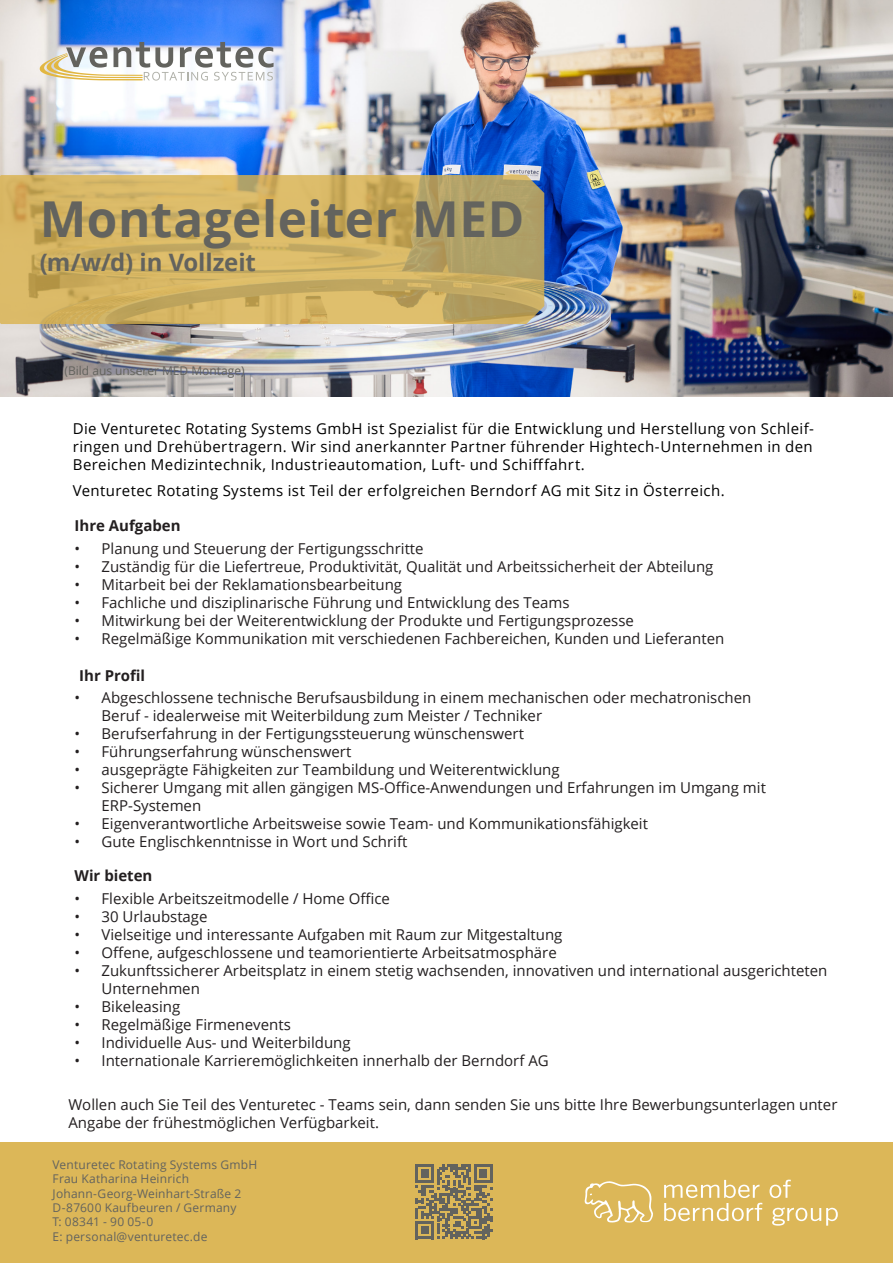
<style>
.page{position:relative;width:893px;height:1263px;background:#fff}
.page>*{position:absolute;margin:0;border:0;box-sizing:border-box;transform-origin:0 0}
.t1{font:700 49.5px "Open Sans";letter-spacing:.01em;color:#63635e}
.t2{font:700 24px "Open Sans";letter-spacing:-.005em;color:#63635e}
.t3{font:15px/18px "Open Sans";color:#231f20}
.t4{font:15px/18px "Open Sans";letter-spacing:.025em;color:#000;text-align:justify}
.Default{font:700 15px "Open Sans";color:#231f20}
.t5{font:12px/14.4px "Open Sans";letter-spacing:.015em;color:#63635e}
</style>
<div class="page">
<img style="left:0;top:0;width:893px;height:396px">
<svg style="left:0;top:175px;width:544px;height:149px;background:#ccaf63"></svg>
<svg style="left:39px;top:42px;width:235px;height:43px"></svg>
<div style="left:0;top:1142px;width:893px;height:121px;background:#dcb758"></div>
<svg style="left:585px;top:1181px;width:68px;height:42px"></svg>
<svg style="left:664px;top:1179px;width:174px;height:47px"></svg>
<svg style="left:415px;top:1164px;width:78px;height:75px"></svg>
<p class="t1" style="left:40px;top:184px;width:486px">Montageleiter MED</p>
<p class="t2" style="left:40px;top:245px;width:218px">(m/w/d) in Vollzeit</p>
<p class="t5" style="left:64px;top:363px;width:182px">(Bild aus unserer MED Montage)</p>
<p class="t4" style="left:73px;top:419px;width:743px">Die Venturetec Rotating Systems GmbH ist Spezialist für die Entwicklung und Herstellung von Schleif&shy;ringen und Drehübertragern. Wir sind anerkannter Partner führender Hightech-Unternehmen in den Bereichen Medizintechnik, Industrieautomation, Luft- und Schifffahrt.</p>
<p class="t4" style="left:73px;top:481px;width:653px">Venturetec Rotating Systems ist Teil der erfolgreichen Berndorf AG mit Sitz in Österreich.</p>
<p class="Default" style="left:75px;top:515px;width:108px">Ihre Aufgaben</p>
<p class="t3" style="left:75px;top:539px;width:351px">• Planung und Steuerung der Fertigungsschritte</p>
<p class="t3" style="left:75px;top:557px;width:640px">• Zuständig für die Liefertreue, Produktivität, Qualität und Arbeitssicherheit der Abteilung</p>
<p class="t3" style="left:75px;top:575px;width:329px">• Mitarbeit bei der Reklamationsbearbeitung</p>
<p class="t3" style="left:75px;top:593px;width:497px">• Fachliche und disziplinarische Führung und Entwicklung des Teams</p>
<p class="t3" style="left:75px;top:611px;width:561px">• Mitwirkung bei der Weiterentwicklung der Produkte und Fertigungsprozesse</p>
<p class="t3" style="left:75px;top:629px;width:651px">• Regelmäßige Kommunikation mit verschiedenen Fachbereichen, Kunden und Lieferanten</p>
<p class="Default" style="left:79px;top:665px;width:68px">Ihr Profil</p>
<p class="t3" style="left:102px;top:688px;width:651px;text-indent:-27px">• Abgeschlossene technische Berufsausbildung in einem mechanischen oder mechatronischen<br>Beruf - idealerweise mit Weiterbildung zum Meister / Techniker</p>
<p class="t3" style="left:75px;top:724px;width:451px">• Berufserfahrung in der Fertigungssteuerung wünschenswert</p>
<p class="t3" style="left:75px;top:742px;width:278px">• Führungserfahrung wünschenswert</p>
<p class="t3" style="left:75px;top:760px;width:487px">• ausgeprägte Fähigkeiten zur Teambildung und Weiterentwicklung</p>
<p class="t3" style="left:102px;top:778px;width:666px;text-indent:-27px">• Sicherer Umgang mit allen gängigen MS-Office-Anwendungen und Erfahrungen im Umgang mit<br>ERP-Systemen</p>
<p class="t3" style="left:75px;top:814px;width:575px">• Eigenverantwortliche Arbeitsweise sowie Team- und Kommunikationsfähigkeit</p>
<p class="t3" style="left:75px;top:832px;width:334px">• Gute Englischkenntnisse in Wort und Schrift</p>
<p class="Default" style="left:75px;top:865px;width:79px">Wir bieten</p>
<p class="t3" style="left:75px;top:889px;width:317px">• Flexible Arbeitszeitmodelle / Home Office</p>
<p class="t3" style="left:75px;top:907px;width:135px">• 30 Urlaubstage</p>
<p class="t3" style="left:75px;top:925px;width:489px">• Vielseitige und interessante Aufgaben mit Raum zur Mitgestaltung</p>
<p class="t3" style="left:75px;top:943px;width:484px">• Offene, aufgeschlossene und teamorientierte Arbeitsatmosphäre</p>
<p class="t3" style="left:102px;top:961px;width:727px;text-indent:-27px">• Zukunftssicherer Arbeitsplatz in einem stetig wachsenden, innovativen und international ausgerichteten<br>Unternehmen</p>
<p class="t3" style="left:75px;top:997px;width:107px">• Bikeleasing</p>
<p class="t3" style="left:75px;top:1015px;width:218px">• Regelmäßige Firmenevents</p>
<p class="t3" style="left:75px;top:1033px;width:278px">• Individuelle Aus- und Weiterbildung</p>
<p class="t3" style="left:75px;top:1051px;width:476px">• Internationale Karrieremöglichkeiten innerhalb der Berndorf AG</p>
<p class="t3" style="left:68px;top:1095px;width:770px">Wollen auch Sie Teil des Venturetec - Teams sein, dann senden Sie uns bitte Ihre Bewerbungsunterlagen unter<br>Angabe der frühestmöglichen Verfügbarkeit.</p>
<p class="t5" style="left:53px;top:1157px;width:206px">Venturetec Rotating Systems GmbH<br>Frau Katharina Heinrich<br>Johann-Georg-Weinhart-Straße 2<br>D-87600 Kaufbeuren / Germany<br>T: 08341 - 90 05-0<br>E: personal@venturetec.de</p>
</div>
